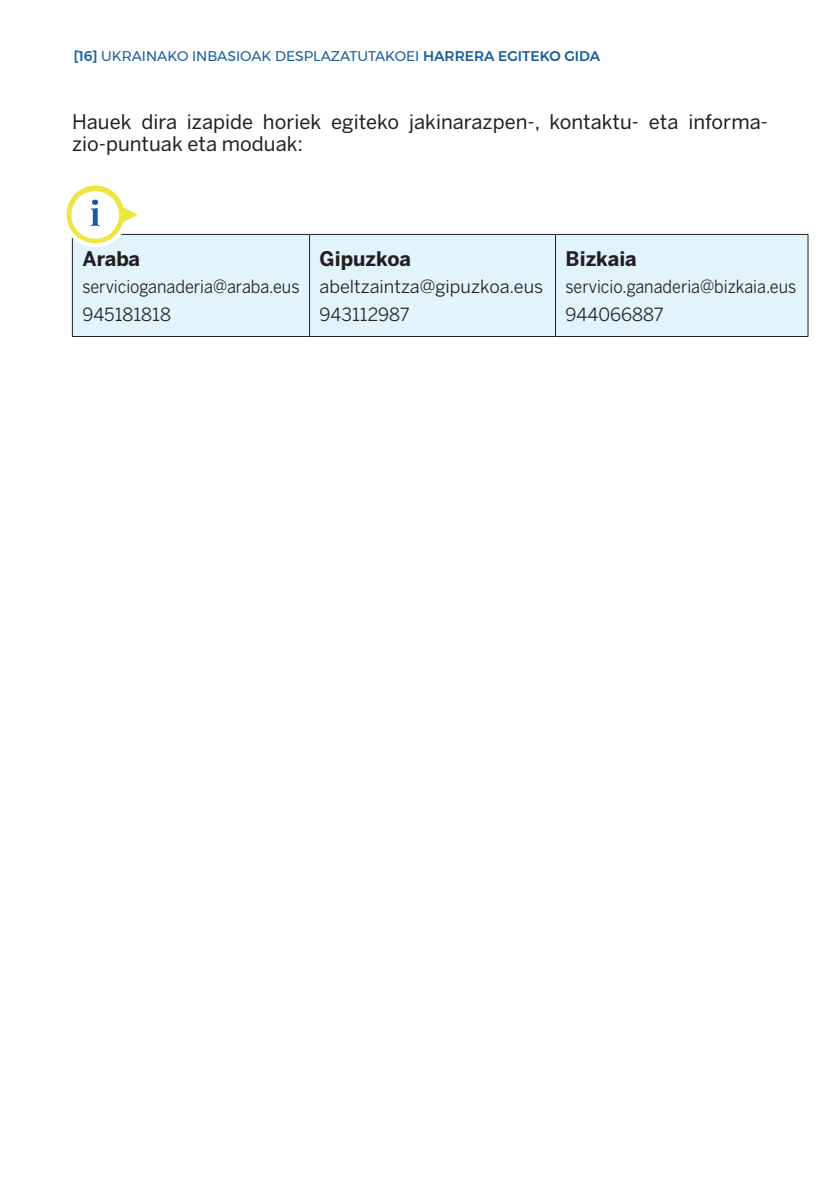
<style>
.page{position:relative;width:840px;height:1191px;background:#fff}
.page>*{position:absolute;margin:0;border:0;box-sizing:border-box;transform-origin:0 0}
.t1{font:20px/21.6px "Benton Sans";color:#231f20}
.t2{font:700 20px "Benton Sans";color:#231f20}
.t3{font:18px "Benton Sans";color:#231f20;scale:.9 1}
.t4{font:18px "Benton Sans";color:#231f20}
.t5{font:14px "Montserrat";color:#175d9e}
.s1{font-weight:500}
</style>
<div class="page">
<div style="left:73px;top:235px;width:734px;height:101px;background:#e1f4fc"></div>
<hr style="left:72px;top:234px;width:237px;height:1px;background:#231f20">
<hr style="left:72px;top:235px;width:1px;height:101px;background:#231f20">
<hr style="left:72px;top:336px;width:237px;height:1px;background:#231f20">
<hr style="left:309px;top:234px;width:246px;height:1px;background:#231f20">
<hr style="left:309px;top:235px;width:1px;height:101px;background:#231f20">
<hr style="left:309px;top:336px;width:246px;height:1px;background:#231f20">
<hr style="left:555px;top:234px;width:252px;height:1px;background:#231f20">
<hr style="left:555px;top:235px;width:1px;height:101px;background:#231f20">
<hr style="left:807px;top:235px;width:1px;height:101px;background:#231f20">
<hr style="left:555px;top:336px;width:252px;height:1px;background:#231f20">
<svg style="left:66px;top:185px;width:85px;height:69px"></svg>
<p class="t5" style="left:74px;top:45px;width:527px"><span class="s1">[16]</span> UKRAINAKO INBASIOAK DESPLAZATUTAKOEI <span class="s1">HARRERA EGITEKO GIDA</span></p>
<p class="t1" style="left:72px;top:111px;width:697px">Hauek dira izapide horiek egiteko jakinarazpen-, kontaktu- eta informa&shy;zio-puntuak eta moduak:</p>
<p class="t2" style="left:82px;top:247px;width:59px">Araba</p>
<p class="t3" style="left:82px;top:276px;width:243px">servicioganaderia@araba.eus</p>
<p class="t4" style="left:82px;top:303px;width:90px">945181818</p>
<p class="t2" style="left:319px;top:247px;width:93px">Gipuzkoa</p>
<p class="t4" style="left:319px;top:276px;width:225px">abeltzaintza@gipuzkoa.eus</p>
<p class="t4" style="left:319px;top:303px;width:92px">943112987</p>
<p class="t2" style="left:565px;top:247px;width:73px">Bizkaia</p>
<p class="t3" style="left:565px;top:276px;width:258px">servicio.ganaderia@bizkaia.eus</p>
<p class="t4" style="left:565px;top:303px;width:99px">944066887</p>
</div>
